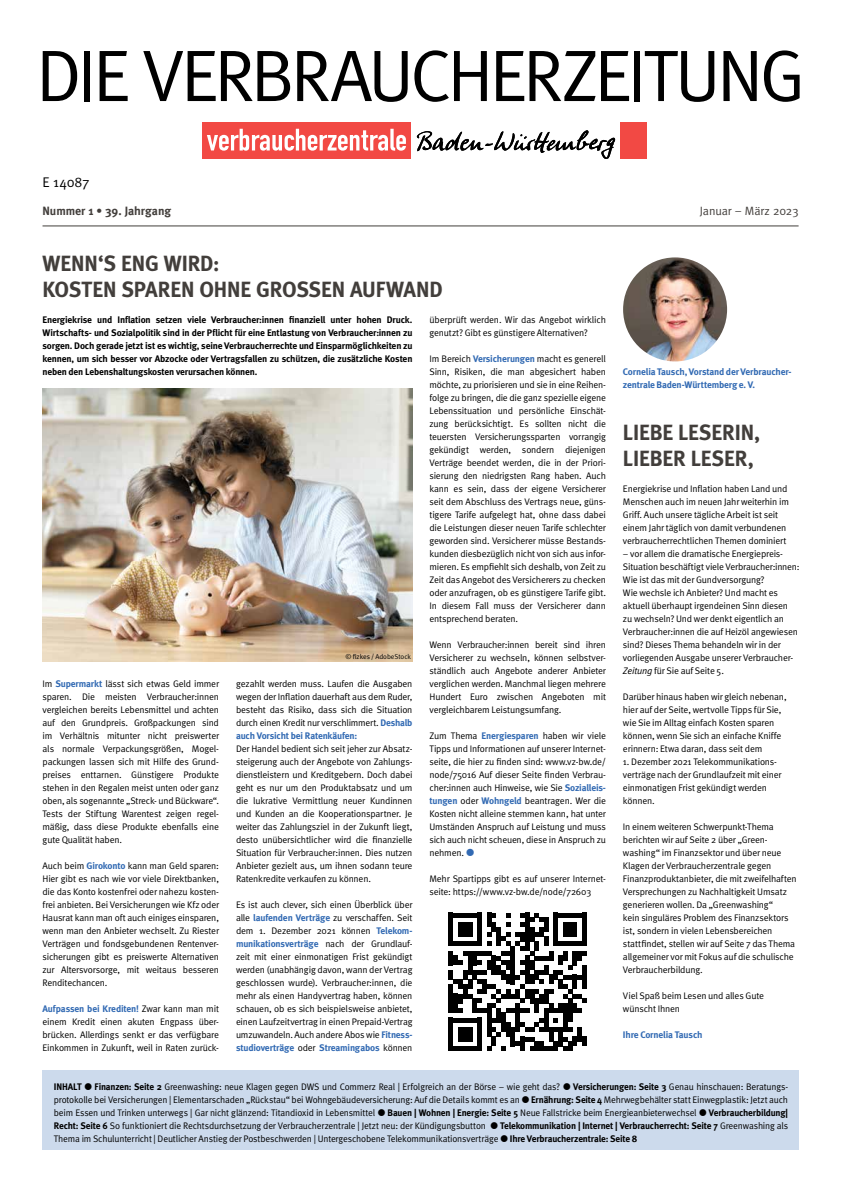
<style>
.page{position:relative;width:842px;height:1191px;background:#fff}
.page>*{position:absolute;margin:0;border:0;box-sizing:border-box;transform-origin:0 0}
.t1{font:72.9px "Meta Normal";letter-spacing:-.05em;color:#000}
.t2{font:700 22px/26px "Meta";color:#423e3b}
.t3{font:14px "Meta Normal";color:#000}
.t4{font:700 12px "Meta";letter-spacing:-.005em;color:#423e3b}
.t5{font:12px "Meta Normal";letter-spacing:-.01em;color:#423e3b}
.t6{font:9.5px/13px "Meta Normal";letter-spacing:-.02em;color:#000;text-align:justify}
.t7{font:700 9.5px/13px "Meta";letter-spacing:-.02em;color:#000;text-align:justify}
.t8{font:700 9.5px/13px "Meta";letter-spacing:-.015em;color:#326ab3}
.t9{font:7px "Meta Normal";letter-spacing:-.005em;color:#000}
.s1{font-family:"Meta";font-weight:700;color:#326ab3}
.s2{font-family:"Meta Normal";font-weight:400;color:#000}
.s3{font-style:italic}
.s4{font-family:"Meta";font-weight:700}
.s5{font-family:"Meta Normal";font-weight:400}
</style>
<div class="page">
<div style="left:43px;top:1070px;width:756px;height:79px;background:#ccdaec"></div>
<div style="left:202px;top:122px;width:209px;height:37px;background:#f24944"></div>
<svg style="left:207px;top:129px;width:199px;height:22px"></svg>
<div style="left:620px;top:122px;width:27px;height:37px;background:#f24944"></div>
<svg style="left:417px;top:130px;width:198px;height:29px"></svg>
<hr style="left:43px;top:225px;width:756px;height:1px;background:#423e3b">
<svg style="left:449px;top:912px;width:138px;height:139px"></svg>
<div style="left:582px;top:1036px;width:5px;height:10px;background:#000"></div>
<img style="left:623px;top:257px;width:104px;height:104px;border-radius:52px">
<img style="left:43px;top:388px;width:369px;height:273px">
<h1 class="t1" style="left:36px;top:34px;width:771px">DIE VERBRAUCHERZEITUNG</h1>
<h3 class="t3" style="left:43px;top:174px;width:48px">E 14087</h3>
<p class="t4" style="left:43px;top:204px;width:130px">Nummer 1 • 39. Jahrgang</p>
<p class="t5" style="left:700px;top:204px;width:100px">Januar – März 2023</p>
<h2 class="t2" style="left:43px;top:250px;width:402px">WENN‘S ENG WIRD:<br>KOSTEN SPAREN OHNE GROSSEN AUFWAND</h2>
<p class="t7" style="left:43px;top:313px;width:371px">Energiekrise und Inflation setzen viele Verbraucher:innen finanziell unter hohen Druck.<br>Wirtschafts- und Sozialpolitik sind in der Pflicht für eine Entlastung von Verbraucher:innen zu sorgen. Doch gerade jetzt ist es wichtig, seine Verbraucherrechte und Einsparmöglichkeiten zu kennen, um sich besser vor Abzocke oder Vertragsfallen zu schützen, die zusätzliche Kosten neben den Lebenshaltungskosten verursachen können.</p>
<p class="t6" style="left:429px;top:313px;width:178px">überprüft werden. Wir das Angebot wirklich genutzt? Gibt es günstigere Alternativen?</p>
<p class="t6" style="left:429px;top:352px;width:178px">Im Bereich <span class="s1">Versicherungen</span> macht es generell Sinn, Risiken, die man abgesichert haben möchte, zu priorisieren und sie in eine Reihen&shy;folge zu bringen, die die ganz spezielle eigene Lebenssituation und persönliche Einschät&shy;zung berücksichtigt. Es sollten nicht die teuersten Versicherungssparten vorrangig gekündigt werden, sondern diejenigen Verträge beendet werden, die in der Priori&shy;sierung den niedrigsten Rang haben. Auch kann es sein, dass der eigene Versicherer seit dem Abschluss des Vertrags neue, güns&shy;tigere Tarife aufgelegt hat, ohne dass dabei die Leistungen dieser neuen Tarife schlechter geworden sind. Versicherer müsse Bestands&shy;kunden diesbezüglich nicht von sich aus infor&shy;mieren. Es empfiehlt sich deshalb, von Zeit zu Zeit das Angebot des Versicherers zu checken oder anzufragen, ob es günstigere Tarife gibt.<br>In diesem Fall muss der Versicherer dann entsprechend beraten.</p>
<p class="t6" style="left:429px;top:638px;width:178px">Wenn Verbraucher:innen bereit sind ihren Versicherer zu wechseln, können selbstver&shy;ständlich auch Angebote anderer Anbieter verglichen werden. Manchmal liegen mehrere Hundert Euro zwischen Angeboten mit vergleichbarem Leistungsumfang.</p>
<p class="t6" style="left:429px;top:729px;width:178px">Zum Thema <span class="s1">Energiesparen</span> haben wir viele Tipps und Informationen auf unserer Internet&shy;seite, die hier zu finden sind: www.vz-bw.de/ node/75016 Auf dieser Seite finden Verbrau&shy;cher:innen auch Hinweise, wie Sie <span class="s1">Sozialleis&shy;tungen</span> oder <span class="s1">Wohngeld</span> beantragen. Wer die Kosten nicht alleine stemmen kann, hat unter Umständen Anspruch auf Leistung und muss sich auch nicht scheuen, diese in Anspruch zu nehmen.</p>
<p class="t6" style="left:429px;top:872px;width:178px">Mehr Spartipps gibt es auf unserer Internet&shy;seite: https://www.vz-bw.de/node/72603</p>
<p class="t9" style="left:346px;top:652px;width:67px">© fizkes / AdobeStock</p>
<p class="t6" style="left:43px;top:677px;width:178px">Im <span class="s1">Supermarkt</span> lässt sich etwas Geld immer sparen. Die meisten Verbraucher:innen vergleichen bereits Lebensmittel und achten auf den Grundpreis. Großpackungen sind im Verhältnis mitunter nicht preiswerter als normale Verpackungsgrößen, Mogel&shy;packungen lassen sich mit Hilfe des Grund&shy;preises enttarnen. Günstigere Produkte stehen in den Regalen meist unten oder ganz oben, als sogenannte „Streck- und Bückware“.<br>Tests der Stiftung Warentest zeigen regel&shy;mäßig, dass diese Produkte ebenfalls eine gute Qualität haben.</p>
<p class="t6" style="left:43px;top:859px;width:178px">Auch beim <span class="s1">Girokonto</span> kann man Geld sparen:<br>Hier gibt es nach wie vor viele Direktbanken, die das Konto kostenfrei oder nahezu kosten&shy;frei anbieten. Bei Versicherungen wie Kfz oder Hausrat kann man oft auch einiges einsparen, wenn man den Anbieter wechselt. Zu Riester Verträgen und fondsgebundenen Rentenver&shy;sicherungen gibt es preiswerte Alternativen zur Altersvorsorge, mit weitaus besseren Renditechancen.</p>
<p class="t8" style="left:43px;top:1002px;width:178px">Aufpassen bei Krediten! <span class="s2">Zwar kann man mit</span></p>
<p class="t6" style="left:43px;top:1015px;width:178px">einem Kredit einen akuten Engpass über&shy;brücken. Allerdings senkt er das verfügbare Einkommen in Zukunft, weil in Raten zurück-</p>
<p class="t6" style="left:236px;top:677px;width:178px">gezahlt werden muss. Laufen die Ausgaben wegen der Inflation dauerhaft aus dem Ruder, besteht das Risiko, dass sich die Situation durch einen Kredit nur verschlimmert. <span class="s1">Deshalb</span></p>
<p class="t8" style="left:236px;top:729px;width:123px">auch Vorsicht bei Ratenkäufen:</p>
<p class="t6" style="left:236px;top:742px;width:178px">Der Handel bedient sich seit jeher zur Absatz&shy;steigerung auch der Angebote von Zahlungs&shy;dienstleistern und Kreditgebern. Doch dabei geht es nur um den Produktabsatz und um die lukrative Vermittlung neuer Kundinnen und Kunden an die Kooperationspartner. Je weiter das Zahlungsziel in der Zukunft liegt, desto unübersichtlicher wird die finanzielle Situation für Verbraucher:innen. Dies nutzen Anbieter gezielt aus, um ihnen sodann teure Ratenkredite verkaufen zu können.</p>
<p class="t6" style="left:236px;top:898px;width:178px">Es ist auch clever, sich einen Überblick über alle <span class="s1">laufenden Verträge</span> zu verschaffen. Seit dem 1. Dezember 2021 können <span class="s1">Telekom-</span></p>
<p class="t8" style="left:236px;top:937px;width:178px">munikationsverträge <span class="s2">nach der Grundlauf-</span></p>
<p class="t6" style="left:236px;top:950px;width:178px">zeit mit einer einmonatigen Frist gekündigt werden (unabhängig davon, wann der Vertrag geschlossen wurde). Verbraucher:innen, die mehr als einen Handyvertrag haben, können schauen, ob es sich beispielsweise anbietet, einen Laufzeitvertrag in einen Prepaid-Vertrag umzuwandeln. Auch andere Abos wie <span class="s1">Fitness-</span></p>
<p class="t8" style="left:236px;top:1041px;width:178px">studioverträge <span class="s2">oder</span> Streamingabos <span class="s2">können</span></p>
<p class="t8" style="left:623px;top:365px;width:170px">Cornelia Tausch, Vorstand der Verbraucher&shy;zentrale Baden-Württemberg e. V.</p>
<h2 class="t2" style="left:623px;top:419px;width:139px">LIEBE LESERIN,<br>LIEBER LESER,</h2>
<p class="t6" style="left:623px;top:482px;width:168px;text-align:left">Energiekrise und Inflation haben Land und Menschen auch im neuen Jahr weiterhin im Griff. Auch unsere tägliche Arbeit ist seit einem Jahr täglich von damit verbundenen verbraucherrechtlichen Themen dominiert</p>
<p class="t6" style="left:623px;top:547px;width:178px;text-align:left">– vor allem die dramatische Energiepreis-Situation beschäftigt viele Verbraucher:innen:<br>Wie ist das mit der Gundversorgung?<br>Wie wechsle ich Anbieter? Und macht es aktuell überhaupt irgendeinen Sinn diesen zu wechseln? Und wer denkt eigentlich an Verbraucher:innen die auf Heizöl angewiesen sind? Dieses Thema behandeln wir in der vorliegenden Ausgabe unserer Verbraucher-<span class="s3">Zeitung</span> für Sie auf Seite 5.</p>
<p class="t6" style="left:623px;top:690px;width:165px;text-align:left">Darüber hinaus haben wir gleich nebenan, hier auf der Seite, wertvolle Tipps für Sie, wie Sie im Alltag einfach Kosten sparen können, wenn Sie sich an einfache Kniffe erinnern: Etwa daran, dass seit dem</p>
<p class="t6" style="left:623px;top:755px;width:160px;text-align:left">1. Dezember 2021 Telekommunikations&shy;verträge nach der Grundlaufzeit mit einer einmonatigen Frist gekündigt werden können.</p>
<p class="t6" style="left:623px;top:820px;width:175px;text-align:left">In einem weiteren Schwerpunkt-Thema berichten wir auf Seite 2 über „Green&shy;washing“ im Finanzsektor und über neue Klagen der Verbraucherzentrale gegen Finanzproduktanbieter, die mit zweifelhaften Versprechungen zu Nachhaltigkeit Umsatz generieren wollen. Da „Greenwashing“<br>kein singuläres Problem des Finanzsektors ist, sondern in vielen Lebensbereichen stattfindet, stellen wir auf Seite 7 das Thema allgemeiner vor mit Fokus auf die schulische Verbraucherbildung.</p>
<p class="t6" style="left:623px;top:989px;width:143px">Viel Spaß beim Lesen und alles Gute wünscht Ihnen</p>
<p class="t8" style="left:623px;top:1028px;width:81px">Ihre Cornelia Tausch</p>
<p class="t7" style="left:54px;top:1080px;width:29px">INHALT</p>
<p class="t6" style="left:95px;top:1080px;width:467px"><span class="s4">Finanzen: Seite 2</span> Greenwashing: neue Klagen gegen DWS und Commerz Real | Erfolgreich an der Börse – wie geht das?</p>
<p class="t6" style="left:54px;top:1080px;width:736px;text-indent:519px"><span class="s4">Versicherungen: Seite 3</span> Genau hinschauen: Beratungs&shy;protokolle bei Versicherungen | Elementarschaden „Rückstau“ bei Wohngebäudeversicherung: Auf die Details kommt es an <span class="s4">Ernährung: Seite 4</span> Mehrwegbehälter statt Einwegplastik: Jetzt auch beim Essen und Trinken unterwegs | Gar nicht glänzend: Titandioxid in Lebensmittel</p>
<p class="t6" style="left:387px;top:1106px;width:311px"><span class="s4">Bauen | Wohnen | Energie: Seite 5</span> Neue Fallstricke beim Energieanbieterwechsel</p>
<p class="t7" style="left:709px;top:1106px;width:81px">Verbraucherbildung|</p>
<p class="t6" style="left:54px;top:1119px;width:434px"><span class="s4">Recht: Seite 6</span> So funktioniert die Rechtsdurchsetzung der Verbraucherzentrale | Jetzt neu: der Kündigungsbutton</p>
<p class="t7" style="left:500px;top:1119px;width:289px">Telekommunikation | Internet | Verbraucherrecht: Seite 7 <span class="s5">Greenwashing als</span></p>
<p class="t6" style="left:54px;top:1132px;width:585px">Thema im Schulunterricht | Deutlicher Anstieg der Postbeschwerden | Untergeschobene Telekommunikationsverträge <span class="s4">Ihre Verbraucherzentrale: Seite 8</span></p>
</div>
